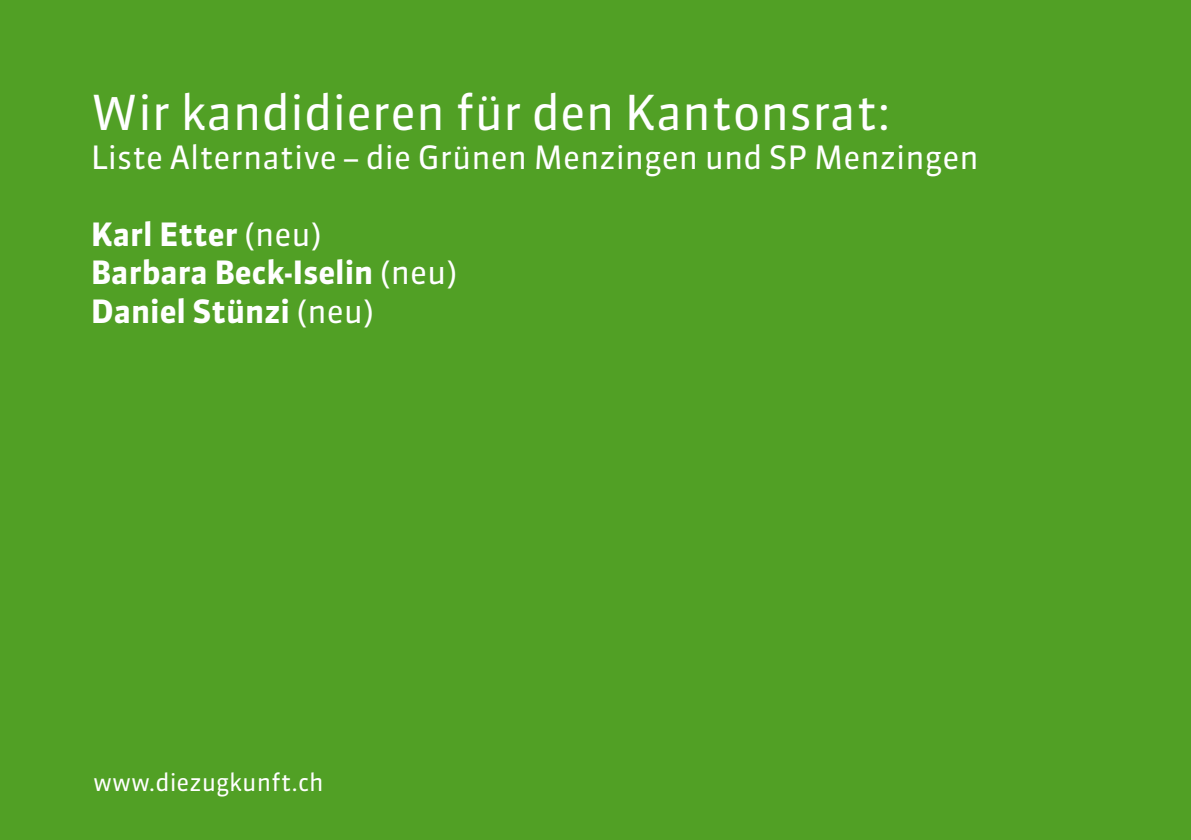
<style>
.page{position:relative;width:1191px;height:840px;background:#fff}
.page>*{position:absolute;margin:0;border:0;box-sizing:border-box;transform-origin:0 0}
.t1{font:48px "Sanuk OT";color:#fff}
.t2{font:700 32px/38.4px "Sanuk OT";color:#fff}
.t3{font:32px "Sanuk OT";color:#fff}
.t4{font:24px "Sanuk OT";color:#fff}
.s1{font-weight:400}
</style>
<div class="page">
<div style="left:0;top:0;width:1191px;height:839px;background:#51a025"></div>
<h1 class="t1" style="left:91px;top:83px;width:801px">Wir kandidieren für den Kantonsrat:</h1>
<p class="t3" style="left:91px;top:137px;width:889px">Liste Alternative – die Grünen Menzingen und SP Menzingen</p>
<p class="t2" style="left:91px;top:215px;width:368px">Karl Etter <span class="s1">(neu)<br></span>Barbara Beck-Iselin <span class="s1">(neu)<br></span>Daniel Stünzi <span class="s1">(neu)</span></p>
<p class="t4" style="left:93px;top:767px;width:232px">www.diezugkunft.ch</p>
</div>
